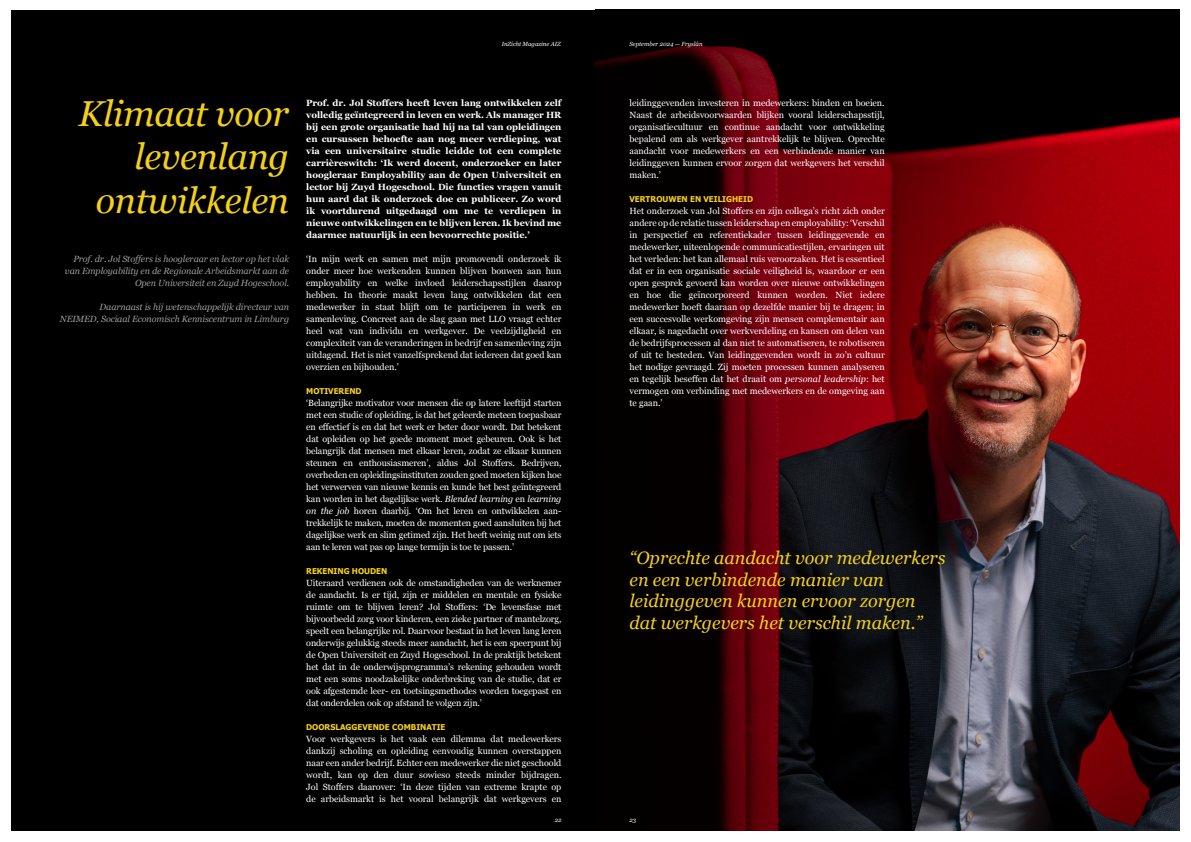
<style>
.page{position:relative;width:1191px;height:842px;background:#fff}
.page>*{position:absolute;margin:0;border:0;box-sizing:border-box;transform-origin:0 0}
.t1{font:italic 36px/43.2px "Georgia";letter-spacing:-.01em;color:#f4d016;text-align:right}
.t2{font:italic 18px/21.6px "Georgia";color:#f4d016}
.t3{font:9px/12px "Georgia";color:#fff;text-align:justify}
.t4{font:700 9px/12px "Georgia";color:#fff;text-align:justify}
.t5{font:italic 9px/12px "Georgia";letter-spacing:-.01em;color:#9d9d9c;text-align:right}
.t6{font:700 8px "Tahoma";color:#f4d016}
.t7{font:italic 6px "Georgia";color:#fff}
.s1{font-style:italic}
</style>
<div class="page">
<div style="left:11px;top:10px;width:1168px;height:820px;background:#000"></div>
<img style="left:1157px;top:116px;width:22px;height:714px">
<svg style="left:595px;top:45px;width:562px;height:785px"></svg>
<p class="t7" style="left:502px;top:40px;width:61px">InZicht Magazine AIZ</p>
<p class="t7" style="left:629px;top:40px;width:75px">September 2024 — Fryslân</p>
<h1 class="t1" style="left:78px;top:91px;width:212px">Klimaat voor levenlang ontwikkelen</h1>
<p class="t5" style="left:65px;top:253px;width:226px">Prof. dr. Jol Stoffers is hoogleraar en lector op het vlak van Employability en de Regionale Arbeidsmarkt aan de<br>Open Universiteit en Zuyd Hogeschool.</p>
<p class="t5" style="left:60px;top:301px;width:231px">Daarnaast is hij wetenschappelijk directeur van<br>NEIMED, Sociaal Economisch Kenniscentrum in Limburg</p>
<p class="t4" style="left:306px;top:96px;width:257px">Prof. dr. Jol Stoffers heeft leven lang ontwikkelen zelf volledig geïntegreerd in leven en werk. Als manager HR bij een grote organisatie had hij na tal van opleidingen en cursussen behoefte aan nog meer verdieping, wat via een universitaire studie leidde tot een complete carrièreswitch: ‘Ik werd docent, onderzoeker en later hoogleraar Employability aan de Open Universiteit en lector bij Zuyd Hogeschool. Die functies vragen vanuit hun aard dat ik onderzoek doe en publiceer. Zo word ik voortdurend uitgedaagd om me te verdiepen in nieuwe ontwikkelingen en te blijven leren. Ik bevind me daarmee natuurlijk in een bevoorrechte positie.’</p>
<p class="t3" style="left:306px;top:253px;width:257px">‘In mijn werk en samen met mijn promovendi onderzoek ik onder meer hoe werkenden kunnen blijven bouwen aan hun employability en welke invloed leiderschapsstijlen daarop hebben. In theorie maakt leven lang ontwikkelen dat een medewerker in staat blijft om te participeren in werk en samenleving. Concreet aan de slag gaan met LLO vraagt echter heel wat van individu en werkgever. De veelzijdigheid en complexiteit van de veranderingen in bedrijf en samenleving zijn uitdagend. Het is niet vanzelfsprekend dat iedereen dat goed kan overzien en bijhouden.’</p>
<p class="t6" style="left:306px;top:385px;width:57px">MOTIVEREND</p>
<p class="t3" style="left:306px;top:397px;width:257px">‘Belangrijke motivator voor mensen die op latere leeftijd starten met een studie of opleiding, is dat het geleerde meteen toepasbaar en effectief is en dat het werk er beter door wordt. Dat betekent dat opleiden op het goede moment moet gebeuren. Ook is het belangrijk dat mensen met elkaar leren, zodat ze elkaar kunnen steunen en enthousiasmeren’, aldus Jol Stoffers. Bedrijven, overheden en opleidingsinstituten zouden goed moeten kijken hoe het verwerven van nieuwe kennis en kunde het best geïntegreerd kan worden in het dagelijkse werk. <span class="s1">Blended learning</span> en <span class="s1">learning on the job</span> horen daarbij. ‘Om het leren en ontwikkelen aan&shy;trekkelijk te maken, moeten de momenten goed aansluiten bij het dagelijkse werk en slim getimed zijn. Het heeft weinig nut om iets aan te leren wat pas op lange termijn is toe te passen.’</p>
<p class="t6" style="left:306px;top:565px;width:83px">REKENING HOUDEN</p>
<p class="t3" style="left:306px;top:577px;width:257px">Uiteraard verdienen ook de omstandigheden van de werknemer de aandacht. Is er tijd, zijn er middelen en mentale en fysieke ruimte om te blijven leren? Jol Stoffers: ‘De levensfase met bijvoorbeeld zorg voor kinderen, een zieke partner of mantelzorg, speelt een belangrijke rol. Daarvoor bestaat in het leven lang leren onderwijs gelukkig steeds meer aandacht, het is een speerpunt bij de Open Universiteit en Zuyd Hogeschool. In de praktijk betekent het dat in de onderwijsprogramma’s rekening gehouden wordt met een soms noodzakelijke onderbreking van de studie, dat er ook afgestemde leer- en toetsingsmethodes worden toegepast en dat onderdelen ook op afstand te volgen zijn.’</p>
<p class="t6" style="left:306px;top:721px;width:141px">DOORSLAGGEVENDE COMBINATIE</p>
<p class="t3" style="left:306px;top:733px;width:257px">Voor werkgevers is het vaak een dilemma dat medewerkers dankzij scholing en opleiding eenvoudig kunnen overstappen naar een ander bedrijf. Echter een medewerker die niet geschoold wordt, kan op den duur sowieso steeds minder bijdragen.<br>Jol Stoffers daarover: ‘In deze tijden van extreme krapte op de arbeidsmarkt is het vooral belangrijk dat werkgevers en</p>
<p class="t3" style="left:629px;top:97px;width:257px">leidinggevenden investeren in medewerkers: binden en boeien.<br>Naast de arbeidsvoorwaarden blijken vooral leiderschapsstijl, organisatiecultuur en continue aandacht voor ontwikkeling bepalend om als werkgever aantrekkelijk te blijven. Oprechte aandacht voor medewerkers en een verbindende manier van leidinggeven kunnen ervoor zorgen dat werkgevers het verschil maken.’</p>
<p class="t6" style="left:629px;top:193px;width:125px">VERTROUWEN EN VEILIGHEID</p>
<p class="t3" style="left:629px;top:205px;width:257px">Het onderzoek van Jol Stoffers en zijn collega’s richt zich onder andere op de relatie tussen leiderschap en employability: ‘Verschil in perspectief en referentiekader tussen leidinggevende en medewerker, uiteenlopende communicatiestijlen, ervaringen uit het verleden: het kan allemaal ruis veroorzaken. Het is essentieel dat er in een organisatie sociale veiligheid is, waardoor er een open gesprek gevoerd kan worden over nieuwe ontwikkelingen en hoe die geïncorporeerd kunnen worden. Niet iedere medewerker hoeft daaraan op dezelfde manier bij te dragen; in een succesvolle werkomgeving zijn mensen complementair aan elkaar, is nagedacht over werkverdeling en kansen om delen van de bedrijfsprocessen al dan niet te automatiseren, te robotiseren of uit te besteden. Van leidinggevenden wordt in zo’n cultuur het nodige gevraagd. Zij moeten processen kunnen analyseren en tegelijk beseffen dat het draait om <span class="s1">personal leadership</span>: het vermogen om verbinding met medewerkers en de omgeving aan te gaan.’</p>
<h2 class="t2" style="left:629px;top:546px;width:317px">“Oprechte aandacht voor medewerkers en een verbindende manier van leidinggeven kunnen ervoor zorgen dat werkgevers het verschil maken.”</h2>
<p class="t7" style="left:555px;top:815px;width:8px">22</p>
<p class="t7" style="left:629px;top:815px;width:8px">23</p>
</div>
